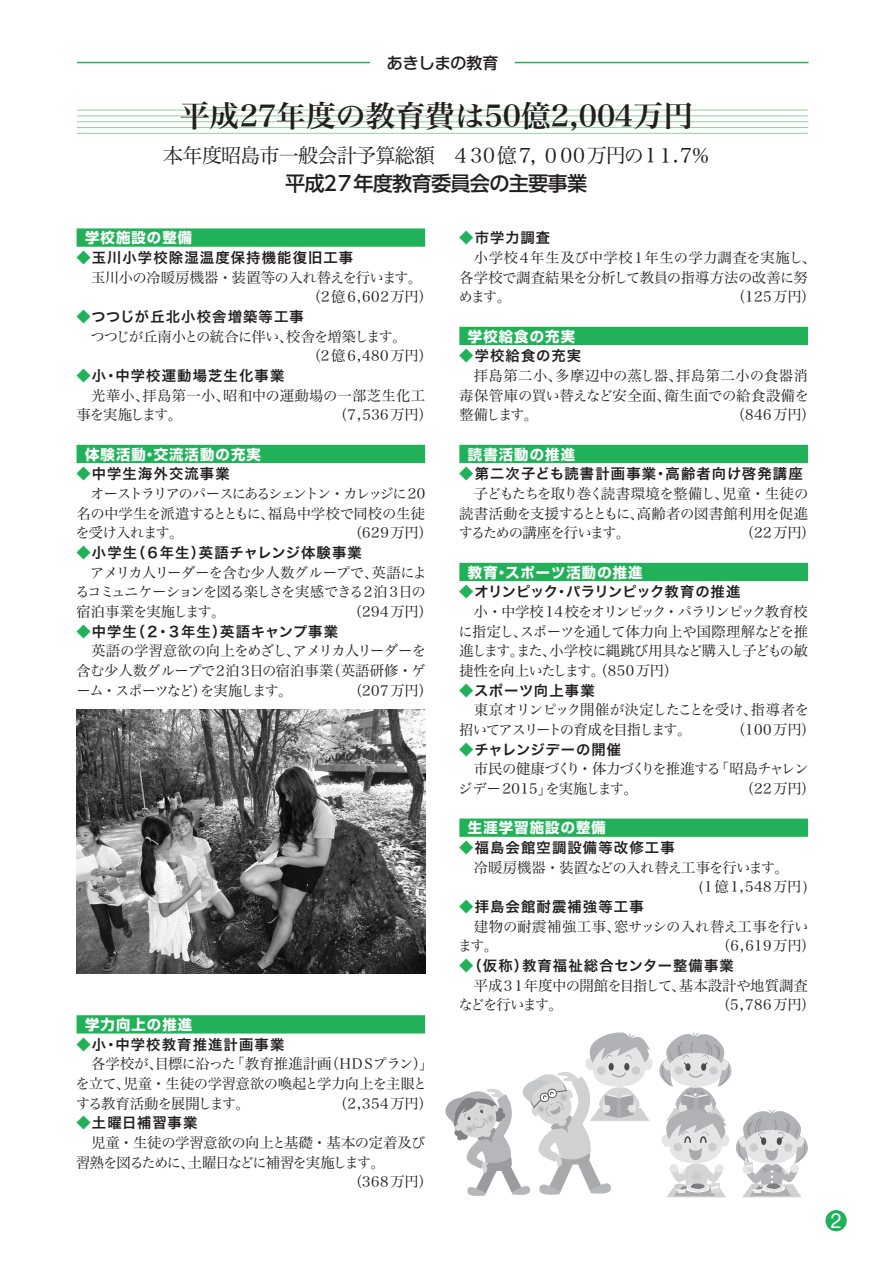
<style>
.page{position:relative;width:889px;height:1262px;background:#fff}
.page>*{position:absolute;margin:0;border:0;box-sizing:border-box;transform-origin:0 0}
.t1{font:29.7px "Hira Min Pro W6";color:#231f20}
.リード-横組{font:20.25px "Hira Min Pro W3";letter-spacing:-.04em;color:#231f20}
.リード-横組-2{font:500 20.25px "UD Shin Go Pro";letter-spacing:-.04em;color:#231f20}
.ノンブル{font:18px "Shin M Go Pro";color:#fff}
.t2{font:500 15.9px "Shin M Go Pro";color:#231f20}
.P1-横組み本文{font:14.4px/19.6px "Hira Min Pro W3";letter-spacing:-.03em;color:#231f20;text-align:justify}
.小見出し-横組{font:14.4px "Hira Kaku Pro W6";letter-spacing:.08em;color:#231f20}
.P1-横組みタイトル{font:700 14.4px "Shin Go Pro";letter-spacing:.08em;color:#fff}
.P1-横組み本文-2{font:14.4px/19.6px "Hira Min Pro W3";letter-spacing:-.01em;color:#231f20}
.P1-横組み本文-3{font:14.4px/19.6px "Hira Min Pro W3";letter-spacing:-.075em;color:#231f20}
.P1-横組み本文-4{font:14.4px/19.6px "Hira Min Pro W3";letter-spacing:-.055em;color:#231f20}
.P1-横組み本文-5{font:14.4px/19.6px "Hira Min Pro W3";letter-spacing:.02em;color:#231f20}
.P1-横組み本文-6{font:14.4px/19.6px "Hira Min Pro W3";letter-spacing:-.005em;color:#231f20}
.P1-横組み本文-7{font:14.4px "Hira Min Pro W3";letter-spacing:-.06em;color:#231f20}
.P1-横組み本文-8{font:14.4px "Hira Min Pro W3";letter-spacing:-.05em;color:#231f20}
.P1-横組み本文-9{font:14.4px "Hira Min Pro W3";letter-spacing:.08em;color:#231f20}
.小見出し-横組-2{font:14.4px "Hira Kaku Pro W6";letter-spacing:-.015em;color:#231f20}
.P1-横組み本文-10{font:14.4px "Hira Min Pro W3";letter-spacing:.085em;color:#231f20}
.小見出し-横組-3{font:14.4px "Hira Kaku Pro W6";letter-spacing:.04em;color:#231f20}
.小見出し-横組-4{font:14.4px "Hira Kaku Pro W6";letter-spacing:.06em;color:#231f20}
.s1{font-family:"Hira Min Pro W3";color:#21b259}
</style>
<div class="page">
<hr style="left:77px;top:62px;width:731px;height:1px;background:#21b259">
<div style="left:370px;top:44px;width:145px;height:38px;background:#fff"></div>
<div style="left:825px;top:1210px;width:22px;height:21px;background:#21b259;border-radius:50%"></div>
<div style="left:77px;top:228px;width:348px;height:19px;background:#21b259"></div>
<div style="left:77px;top:445px;width:348px;height:18px;background:#21b259"></div>
<div style="left:77px;top:1015px;width:348px;height:18px;background:#21b259"></div>
<hr style="left:77px;top:110px;width:731px;height:1px;background:#9bd2a5">
<hr style="left:77px;top:115px;width:731px;height:1px;background:#9bd2a5">
<hr style="left:77px;top:121px;width:731px;height:1px;background:#9bd2a5">
<hr style="left:77px;top:127px;width:731px;height:1px;background:#9bd2a5">
<hr style="left:77px;top:133px;width:731px;height:1px;background:#9bd2a5">
<div style="left:459px;top:327px;width:349px;height:18px;background:#21b259"></div>
<div style="left:459px;top:445px;width:349px;height:18px;background:#21b259"></div>
<div style="left:459px;top:563px;width:349px;height:18px;background:#21b259"></div>
<div style="left:459px;top:818px;width:349px;height:19px;background:#21b259"></div>
<img style="left:77px;top:710px;width:348px;height:263px">
<svg style="left:445px;top:1032px;width:363px;height:165px"></svg>
<p class="t2" style="left:387px;top:50px;width:113px">あきしまの教育</p>
<p class="t1" style="left:180px;top:90px;width:514px">平成27年度の教育費は50億2,004万円</p>
<p class="リード-横組" style="left:163px;top:138px;width:549px">本年度昭島市一般会計予算総額　４30億7，０00万円の1１.7％</p>
<p class="リード-横組-2" style="left:285px;top:166px;width:304px">平成２7年度教育委員会の主要事業</p>
<p class="P1-横組みタイトル" style="left:85px;top:226px;width:109px">学校施設の整備</p>
<p class="小見出し-横組" style="left:76px;top:244px;width:294px"><span class="s1">◆</span>玉川小学校除湿温度保持機能復旧工事　</p>
<p class="P1-横組み本文" style="left:91px;top:266px;width:333px">玉川小の冷暖房機器・装置等の入れ替えを行います。</p>
<p class="P1-横組み本文-9" style="left:307px;top:285px;width:127px">（2億6,602万円）</p>
<p class="小見出し-横組" style="left:76px;top:303px;width:229px"><span class="s1">◆</span>つつじが丘北小校舎増築等工事</p>
<p class="P1-横組み本文-7" style="left:91px;top:324px;width:317px">つつじが丘南小との統合に伴い、校舎を増築します。</p>
<p class="P1-横組み本文-10" style="left:307px;top:344px;width:128px">（2億6,480万円）</p>
<p class="小見出し-横組" style="left:76px;top:362px;width:209px"><span class="s1">◆</span>小・中学校運動場芝生化事業</p>
<p class="P1-横組み本文-5" style="left:76px;top:384px;width:350px;text-indent:15px">光華小、拝島第一小、昭和中の運動場の一部芝生化工事を実施します。</p>
<p class="P1-横組み本文" style="left:333px;top:404px;width:101px">（7,536万円）</p>
<p class="P1-横組みタイトル" style="left:85px;top:443px;width:177px">体験活動・交流活動の充実</p>
<p class="小見出し-横組" style="left:76px;top:461px;width:155px"><span class="s1">◆</span>中学生海外交流事業</p>
<p class="P1-横組み本文" style="left:76px;top:482px;width:351px;text-indent:15px">オーストラリアのパースにあるシェントン・カレッジに 20名の中学生を派遣するとともに、福島中学校で同校の生徒を受け入れます。</p>
<p class="P1-横組み本文" style="left:348px;top:522px;width:86px">（629万円）</p>
<p class="小見出し-横組" style="left:76px;top:539px;width:287px"><span class="s1">◆</span>小学生（６年生）英語チャレンジ体験事業</p>
<p class="P1-横組み本文" style="left:75px;top:561px;width:353px;text-indent:15px">アメリカ人リーダーを含む少人数グループで、英語によるコミュニケーションを図る楽しさを実感できる２泊３日の宿泊事業を実施します。</p>
<p class="P1-横組み本文" style="left:348px;top:600px;width:86px">（294万円）</p>
<p class="小見出し-横組" style="left:76px;top:618px;width:263px"><span class="s1">◆</span>中学生（２・３年生）英語キャンプ事業</p>
<p class="P1-横組み本文" style="left:76px;top:640px;width:351px;text-indent:15px">英語の学習意欲の向上をめざし、アメリカ人リーダーを含む少人数グループで２泊３日の宿泊事業（英語研修・ゲーム・スポーツなど）を実施します。</p>
<p class="P1-横組み本文" style="left:348px;top:679px;width:86px">（207万円）</p>
<p class="P1-横組みタイトル" style="left:85px;top:1013px;width:109px">学力向上の推進</p>
<p class="小見出し-横組" style="left:76px;top:1031px;width:209px"><span class="s1">◆</span>小・中学校教育推進計画事業</p>
<p class="P1-横組み本文" style="left:76px;top:1053px;width:359px;text-align:left;text-indent:15px">各学校が、目標に沿った「教育推進計画（ＨＤＳプラン）」を立て、児童・生徒の学習意欲の喚起と学力向上を主眼とする教育活動を展開します。</p>
<p class="P1-横組み本文" style="left:333px;top:1092px;width:101px">（2,354万円）</p>
<p class="小見出し-横組-4" style="left:76px;top:1110px;width:122px"><span class="s1">◆</span>土曜日補習事業</p>
<p class="P1-横組み本文" style="left:76px;top:1131px;width:351px;text-indent:15px">児童・生徒の学習意欲の向上と基礎・基本の定着及び習熟を図るために、土曜日などに補習を実施します。</p>
<p class="P1-横組み本文" style="left:348px;top:1171px;width:86px">（368万円）</p>
<p class="小見出し-横組" style="left:459px;top:225px;width:93px"><span class="s1">◆</span>市学力調査</p>
<p class="P1-横組み本文-2" style="left:458px;top:246px;width:359px;text-indent:15px">小学校４年生及び中学校１年生の学力調査を実施し、各学校で調査結果を分析して教員の指導方法の改善に努めます。</p>
<p class="P1-横組み本文" style="left:731px;top:286px;width:86px">（125万円）</p>
<p class="P1-横組みタイトル" style="left:468px;top:325px;width:109px">学校給食の充実</p>
<p class="小見出し-横組" style="left:459px;top:343px;width:124px"><span class="s1">◆</span>学校給食の充実</p>
<p class="P1-横組み本文" style="left:459px;top:364px;width:351px;text-indent:15px">拝島第二小、多摩辺中の蒸し器、拝島第二小の食器消毒保管庫の買い替えなど安全面、衛生面での給食設備を整備します。</p>
<p class="P1-横組み本文" style="left:731px;top:404px;width:86px">（846万円）</p>
<p class="P1-横組みタイトル" style="left:468px;top:443px;width:109px">読書活動の推進</p>
<p class="小見出し-横組" style="left:459px;top:461px;width:345px"><span class="s1">◆</span>第二次子ども読書計画事業・高齢者向け啓発講座</p>
<p class="P1-横組み本文" style="left:459px;top:482px;width:351px;text-indent:15px">子どもたちを取り巻く読書環境を整備し、児童・生徒の読書活動を支援するとともに、高齢者の図書館利用を促進するための講座を行います。</p>
<p class="P1-横組み本文" style="left:740px;top:522px;width:77px">（22万円）</p>
<p class="P1-横組みタイトル" style="left:468px;top:561px;width:176px">教育・スポーツ活動の推進</p>
<p class="小見出し-横組-2" style="left:459px;top:579px;width:283px"><span class="s1">◆</span>オリンピック・パラリンピック教育の推進</p>
<p class="P1-横組み本文" style="left:459px;top:600px;width:351px;text-indent:15px">小・中学校 14校をオリンピック・パラリンピック教育校に指定し、スポーツを通して体力向上や国際理解などを推進します。また、小学校に縄跳び用具など購入し子どもの敏捷性を向上いたします。（850 万円）</p>
<p class="小見出し-横組" style="left:459px;top:677px;width:137px"><span class="s1">◆</span>スポーツ向上事業</p>
<p class="P1-横組み本文-3" style="left:459px;top:699px;width:351px;text-indent:15px">東京オリンピック開催が決定したことを受け、指導者を招いてアスリートの育成を目指します。</p>
<p class="P1-横組み本文" style="left:731px;top:718px;width:86px">（100万円）</p>
<p class="小見出し-横組-3" style="left:459px;top:736px;width:163px"><span class="s1">◆</span>チャレンジデーの開催</p>
<p class="P1-横組み本文" style="left:458px;top:758px;width:352px;text-indent:15px">市民の健康づくり・体力づくりを推進する「昭島チャレンジデー2015」を実施します。</p>
<p class="P1-横組み本文" style="left:740px;top:777px;width:77px">（22万円）</p>
<p class="P1-横組みタイトル" style="left:468px;top:816px;width:140px">生涯学習施設の整備</p>
<p class="小見出し-横組" style="left:459px;top:834px;width:217px"><span class="s1">◆</span>福島会館空調設備等改修工事</p>
<p class="P1-横組み本文-8" style="left:474px;top:855px;width:317px">冷暖房機器・装置などの入れ替え工事を行います。</p>
<p class="P1-横組み本文-9" style="left:699px;top:875px;width:110px">(1億1,548万円)</p>
<p class="小見出し-横組" style="left:459px;top:893px;width:186px"><span class="s1">◆</span>拝島会館耐震補強等工事</p>
<p class="P1-横組み本文-6" style="left:458px;top:915px;width:352px;text-indent:16px">建物の耐震補強工事、窓サッシの入れ替え工事を行います。</p>
<p class="P1-横組み本文" style="left:716px;top:935px;width:101px">（6,619万円）</p>
<p class="小見出し-横組" style="left:459px;top:952px;width:276px"><span class="s1">◆</span>（仮称）教育福祉総合センター整備事業</p>
<p class="P1-横組み本文-4" style="left:459px;top:974px;width:351px;text-indent:15px">平成３１年度中の開館を目指して、基本設計や地質調査などを行います。</p>
<p class="P1-横組み本文" style="left:716px;top:994px;width:101px">（5,786万円）</p>
<p class="ノンブル" style="left:830px;top:1206px;width:13px">2</p>
</div>
